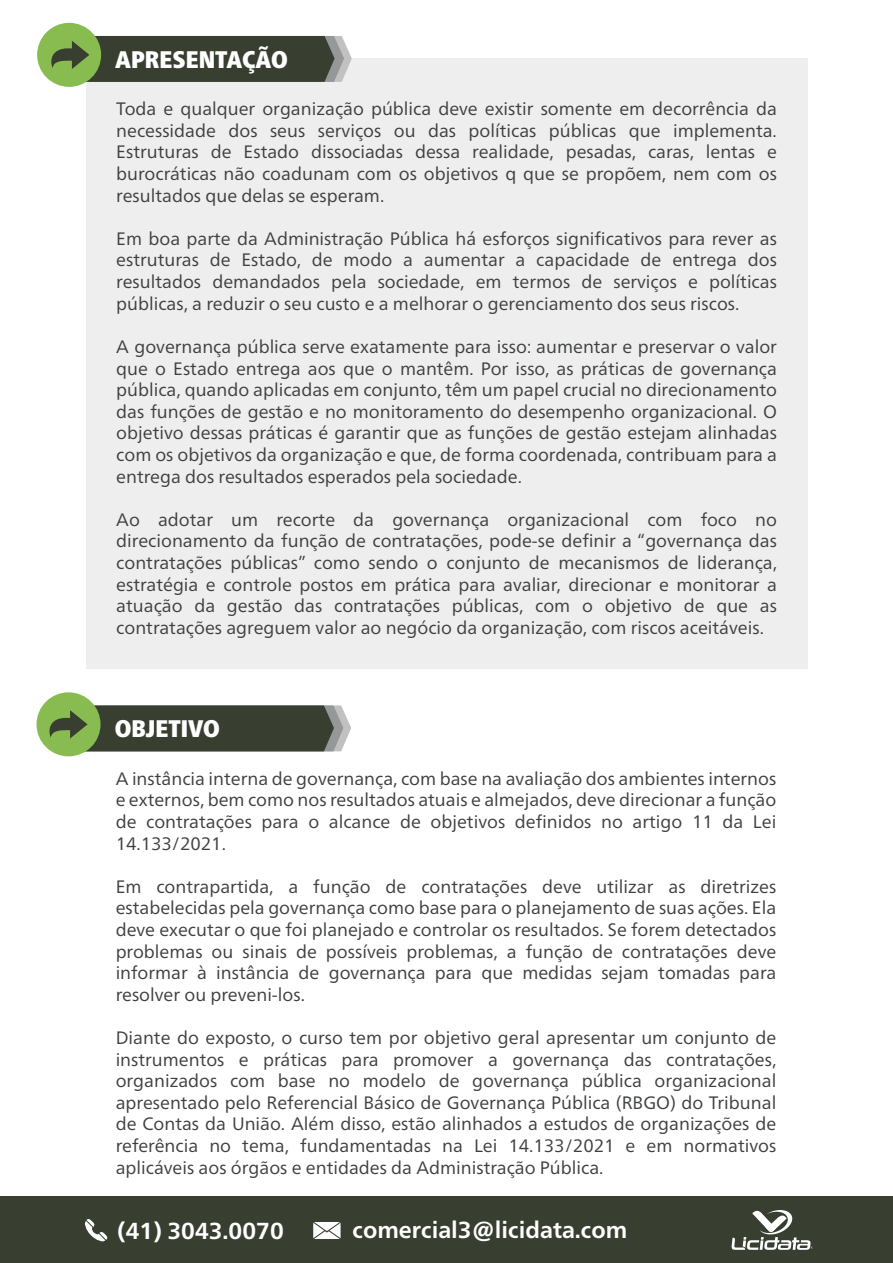
<style>
.page{position:relative;width:893px;height:1263px;background:#fff}
.page>*{position:absolute;margin:0;border:0;box-sizing:border-box;transform-origin:0 0}
.t1{font:900 condensed 24px "Frutiger Neue LTW1 G";color:#fff}
.t2{font:700 23.1px "Frutiger Neue LTW1 G";color:#fff}
.t3{font:18px/21.6px "Frutiger Neue LTW1 G";color:#3e3f3f;text-align:justify}
</style>
<div class="page">
<div style="left:86px;top:58px;width:721px;height:610px;background:#eee"></div>
<div style="left:37px;top:23px;width:64px;height:64px;background:#88bc50;border-radius:50%"></div>
<svg style="left:49px;top:36px;width:303px;height:46px;background:#4b573e"></svg>
<div style="left:0;top:1197px;width:893px;height:66px;background:#383f30"></div>
<svg style="left:313px;top:1222px;width:28px;height:17px"></svg>
<svg style="left:85px;top:1219px;width:23px;height:22px"></svg>
<svg style="left:732px;top:1210px;width:81px;height:40px"></svg>
<div style="left:37px;top:692px;width:64px;height:64px;background:#88bc50;border-radius:50%"></div>
<svg style="left:47px;top:705px;width:304px;height:46px;background:#4d593f"></svg>
<h1 class="t1" style="left:115px;top:45px;width:174px">APRESENTAÇÃO</h1>
<p class="t3" style="left:116px;top:98px;width:662px">Toda e qualquer organização pública deve existir somente em decorrência da necessidade dos seus serviços ou das políticas públicas que implementa.<br>Estruturas de Estado dissociadas dessa realidade, pesadas, caras, lentas e burocráticas não coadunam com os objetivos q que se propõem, nem com os resultados que delas se esperam.</p>
<p class="t3" style="left:116px;top:228px;width:662px">Em boa parte da Administração Pública há esforços significativos para rever as estruturas de Estado, de modo a aumentar a capacidade de entrega dos resultados demandados pela sociedade, em termos de serviços e políticas públicas, a reduzir o seu custo e a melhorar o gerenciamento dos seus riscos.</p>
<p class="t3" style="left:116px;top:336px;width:662px">A governança pública serve exatamente para isso: aumentar e preservar o valor que o Estado entrega aos que o mantêm. Por isso, as práticas de governança pública, quando aplicadas em conjunto, têm um papel crucial no direcionamento das funções de gestão e no monitoramento do desempenho organizacional. O objetivo dessas práticas é garantir que as funções de gestão estejam alinhadas com os objetivos da organização e que, de forma coordenada, contribuam para a entrega dos resultados esperados pela sociedade.</p>
<p class="t3" style="left:116px;top:508px;width:662px">Ao adotar um recorte da governança organizacional com foco no direcionamento da função de contratações, pode-se definir a “governança das contratações públicas” como sendo o conjunto de mecanismos de liderança, estratégia e controle postos em prática para avaliar, direcionar e monitorar a atuação da gestão das contratações públicas, com o objetivo de que as contratações agreguem valor ao negócio da organização, com riscos aceitáveis.</p>
<h1 class="t1" style="left:115px;top:714px;width:107px">OBJETIVO</h1>
<p class="t3" style="left:116px;top:767px;width:662px">A instância interna de governança, com base na avaliação dos ambientes internos e externos, bem como nos resultados atuais e almejados, deve direcionar a função de contratações para o alcance de objetivos definidos no artigo 11 da Lei 14.133/2021.</p>
<p class="t3" style="left:116px;top:875px;width:662px">Em contrapartida, a função de contratações deve utilizar as diretrizes estabelecidas pela governança como base para o planejamento de suas ações. Ela deve executar o que foi planejado e controlar os resultados. Se forem detectados problemas ou sinais de possíveis problemas, a função de contratações deve informar à instância de governança para que medidas sejam tomadas para resolver ou preveni-los.</p>
<p class="t3" style="left:116px;top:1027px;width:662px">Diante do exposto, o curso tem por objetivo geral apresentar um conjunto de instrumentos e práticas para promover a governança das contratações, organizados com base no modelo de governança pública organizacional apresentado pelo Referencial Básico de Governança Pública (RBGO) do Tribunal de Contas da União. Além disso, estão alinhados a estudos de organizações de referência no tema, fundamentadas na Lei 14.133/2021 e em normativos aplicáveis aos órgãos e entidades da Administração Pública.</p>
<p class="t2" style="left:117px;top:1217px;width:168px">(41) 3043.0070</p>
<p class="t2" style="left:352px;top:1216px;width:277px">comercial3@licidata.com</p>
</div>
